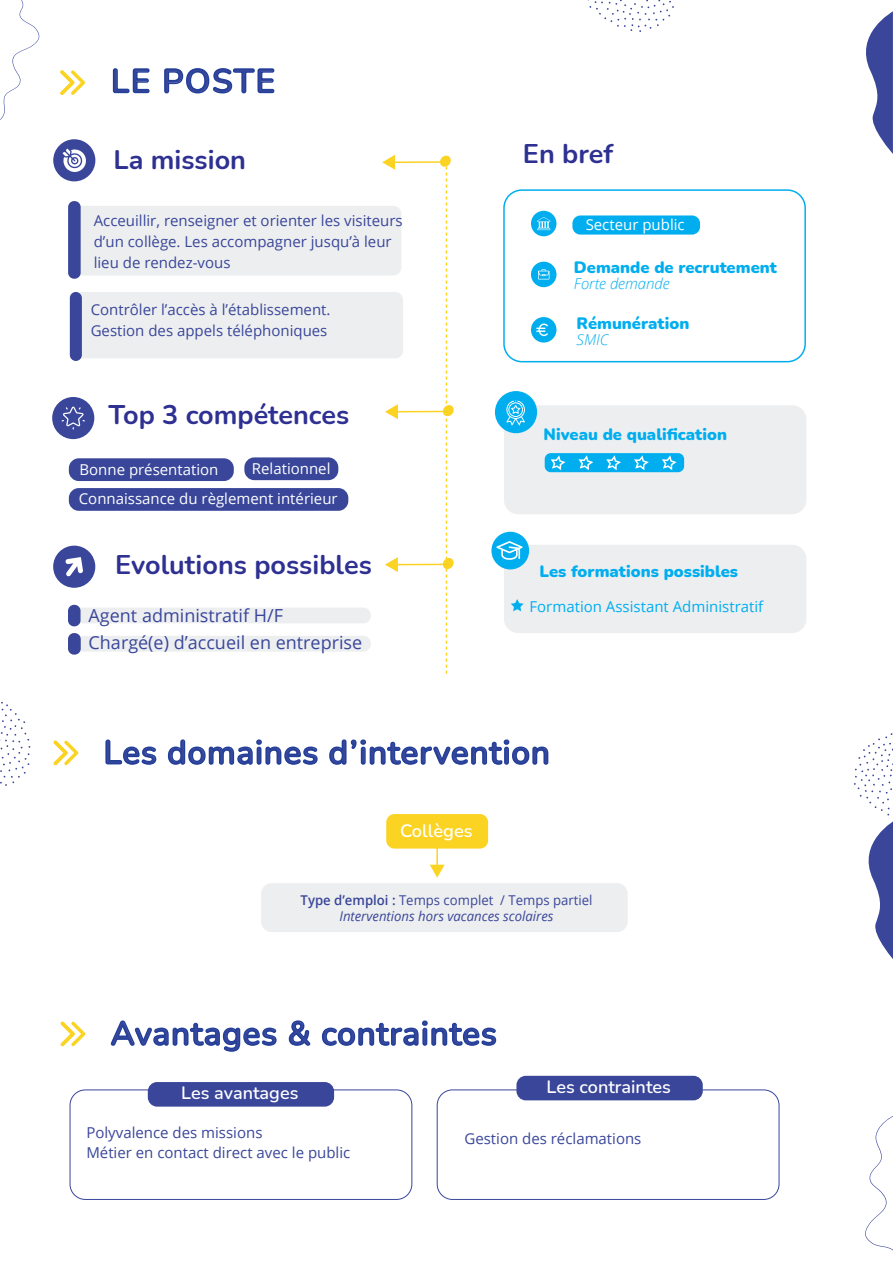
<style>
.page{position:relative;width:893px;height:1263px;background:#fff}
.page>*{position:absolute;margin:0;border:0;box-sizing:border-box;transform-origin:0 0}
.t1{font:600 33px "Nunito";letter-spacing:.025em;color:#39469a}
.t2{font:700 27px "Nunito";color:#2e3092}
.t3{font:600 18.15px "Nunito";letter-spacing:.005em;color:#fff}
.t4{font:18px/27px "Open Sans";color:#39469a}
.t5{font:600 18px "Nunito";color:#fff}
.t6{font:900 16.5px "Nunito";color:#00aeef}
.t7{font:15px/21px "Open Sans";color:#39469a}
.t8{font:15px/29.7px "Open Sans";color:#fff}
.t9{font:15px "Open Sans";color:#00aeef}
.t10{font:italic 300 15px "Open Sans";color:#00aeef}
.t11{font:italic 13.5px/16.5px "Open Sans";color:#39469a;text-align:center}
.s1{font-weight:600;font-style:normal}
.s2{font-style:normal}
</style>
<div class="page">
<svg style="left:854px;top:733px;width:39px;height:226px"></svg>
<svg style="left:0;top:0;width:40px;height:120px"></svg>
<svg style="left:587px;top:0;width:87px;height:32px"></svg>
<svg style="left:0;top:702px;width:30px;height:84px"></svg>
<svg style="left:865px;top:1116px;width:28px;height:135px"></svg>
<svg style="left:866px;top:11px;width:27px;height:143px"></svg>
<hr style="left:393px;top:161px;width:52px;height:2px;background:#fbd323">
<svg style="left:382px;top:155px;width:13px;height:15px"></svg>
<hr style="left:396px;top:411px;width:52px;height:1px;background:#fbd323">
<svg style="left:385px;top:404px;width:13px;height:15px"></svg>
<hr style="left:396px;top:564px;width:52px;height:1px;background:#fbd323">
<svg style="left:385px;top:557px;width:13px;height:15px"></svg>
<svg style="left:439px;top:155px;width:15px;height:519px"></svg>
<div style="left:503px;top:189px;width:303px;height:173px;border:2px solid #00aeef;border-radius:18px"></div>
<div style="left:572px;top:215px;width:128px;height:20px;background:#00aeef;border-radius:8px"></div>
<div style="left:531px;top:262px;width:25px;height:25px;background:#00aeef;border-radius:50%"></div>
<svg style="left:538px;top:269px;width:11px;height:11px"></svg>
<div style="left:531px;top:317px;width:25px;height:26px;background:#00aeef;border-radius:50%"></div>
<svg style="left:536px;top:323px;width:12px;height:13px"></svg>
<div style="left:531px;top:211px;width:25px;height:25px;background:#00aeef;border-radius:50%"></div>
<svg style="left:537px;top:217px;width:13px;height:13px"></svg>
<div style="left:53px;top:139px;width:42px;height:42px;background:#39469a;border-radius:50%"></div>
<svg style="left:63px;top:148px;width:23px;height:24px"></svg>
<div style="left:81px;top:206px;width:320px;height:69px;background:#edeeef"></div>
<div style="left:68px;top:201px;width:13px;height:78px;background:#39469a;border-radius:6px"></div>
<div style="left:80px;top:292px;width:323px;height:66px;background:#edeeef"></div>
<div style="left:70px;top:292px;width:12px;height:69px;background:#39469a;border-radius:6px"></div>
<div style="left:504px;top:405px;width:302px;height:109px;background:#edeeef;border-radius:14px"></div>
<div style="left:545px;top:453px;width:139px;height:19px;background:#00aeef;border-radius:6px"></div>
<svg style="left:550px;top:455px;width:16px;height:15px"></svg>
<svg style="left:578px;top:455px;width:16px;height:16px"></svg>
<svg style="left:606px;top:455px;width:15px;height:16px"></svg>
<svg style="left:634px;top:455px;width:15px;height:16px"></svg>
<svg style="left:662px;top:455px;width:15px;height:16px"></svg>
<div style="left:495px;top:391px;width:42px;height:42px;background:#00aeef;border-radius:50%"></div>
<svg style="left:506px;top:400px;width:19px;height:25px"></svg>
<div style="left:52px;top:397px;width:42px;height:42px;background:#39469a;border-radius:50%"></div>
<svg style="left:62px;top:407px;width:23px;height:22px"></svg>
<div style="left:69px;top:458px;width:165px;height:23px;background:#39469a;border-radius:10px"></div>
<div style="left:69px;top:488px;width:279px;height:23px;background:#39469a;border-radius:10px"></div>
<div style="left:244px;top:457px;width:94px;height:23px;background:#39469a;border-radius:10px"></div>
<div style="left:80px;top:636px;width:291px;height:16px;background:#edeeef"></div>
<div style="left:68px;top:633px;width:13px;height:22px;background:#39469a;border-radius:6px"></div>
<div style="left:80px;top:608px;width:291px;height:15px;background:#edeeef"></div>
<div style="left:68px;top:605px;width:13px;height:21px;background:#39469a;border-radius:6px"></div>
<div style="left:53px;top:546px;width:42px;height:42px;background:#39469a;border-radius:50%"></div>
<svg style="left:65px;top:557px;width:18px;height:19px"></svg>
<div style="left:504px;top:545px;width:302px;height:88px;background:#edeeef;border-radius:14px"></div>
<svg style="left:511px;top:599px;width:13px;height:12px"></svg>
<div style="left:491px;top:532px;width:38px;height:37px;background:#00aeef;border-radius:50%"></div>
<svg style="left:496px;top:541px;width:26px;height:19px"></svg>
<svg style="left:105px;top:739px;width:52px;height:26px"></svg>
<svg style="left:167px;top:739px;width:151px;height:26px"></svg>
<svg style="left:329px;top:739px;width:220px;height:26px"></svg>
<svg style="left:53px;top:740px;width:25px;height:25px"></svg>
<div style="left:386px;top:814px;width:102px;height:34px;background:#fbd323;border-radius:8px"></div>
<div style="left:261px;top:883px;width:367px;height:49px;background:#edeeef;border-radius:11px"></div>
<svg style="left:112px;top:68px;width:38px;height:26px"></svg>
<svg style="left:164px;top:68px;width:111px;height:26px"></svg>
<svg style="left:60px;top:70px;width:25px;height:25px"></svg>
<div style="left:70px;top:1089px;width:342px;height:111px;border:1px solid #39469a;border-radius:15px"></div>
<div style="left:437px;top:1089px;width:342px;height:111px;border:1px solid #39469a;border-radius:15px"></div>
<div style="left:148px;top:1082px;width:186px;height:24px;background:#39469a;border-radius:9px"></div>
<div style="left:516px;top:1076px;width:187px;height:24px;background:#39469a;border-radius:9px"></div>
<hr style="left:436px;top:844px;width:2px;height:23px;background:#fbd323">
<svg style="left:430px;top:865px;width:15px;height:13px"></svg>
<svg style="left:111px;top:1020px;width:166px;height:32px"></svg>
<svg style="left:288px;top:1020px;width:23px;height:26px"></svg>
<svg style="left:321px;top:1020px;width:176px;height:26px"></svg>
<svg style="left:60px;top:1021px;width:25px;height:25px"></svg>
<h1 class="t1" style="left:111px;top:58px;width:166px">LE POSTE</h1>
<h2 class="t2" style="left:114px;top:141px;width:134px">La mission</h2>
<p class="t7" style="left:94px;top:210px;width:310px">Acceuillir, renseigner et orienter les visiteurs d’un collège. Les accompagner jusqu’à leur lieu de rendez-vous</p>
<p class="t7" style="left:91px;top:299px;width:241px">Contrôler l’accès à l’établissement.<br>Gestion des appels téléphoniques</p>
<h2 class="t2" style="left:109px;top:395px;width:242px">Top 3 compétences</h2>
<p class="t8" style="left:79px;top:454px;width:260px">Bonne présentation<br>Connaissance du règlement intérieur</p>
<p class="t8" style="left:252px;top:453px;width:80px">Relationnel</p>
<h2 class="t2" style="left:115px;top:546px;width:258px">Evolutions possibles</h2>
<p class="t4" style="left:89px;top:601px;width:275px">Agent administratif H/F<br>Chargé(e) d’accueil en entreprise</p>
<h2 class="t2" style="left:523px;top:135px;width:92px">En bref</h2>
<p class="t8" style="left:586px;top:209px;width:101px">Secteur public</p>
<p class="t6" style="left:574px;top:255px;width:204px">Demande de recrutement</p>
<p class="t10" style="left:574px;top:274px;width:97px">Forte demande</p>
<p class="t6" style="left:577px;top:311px;width:114px">Rémunération</p>
<p class="t10" style="left:577px;top:329px;width:33px">SMIC</p>
<p class="t6" style="left:544px;top:423px;width:185px">Niveau de qualification</p>
<p class="t6" style="left:539px;top:559px;width:200px">Les formations possibles</p>
<p class="t9" style="left:529px;top:596px;width:235px">Formation Assistant Administratif</p>
<h1 class="t1" style="left:104px;top:729px;width:448px">Les domaines d’intervention</h1>
<p class="t3" style="left:400px;top:818px;width:74px">Collèges</p>
<p class="t11" style="left:301px;top:891px;width:293px"><span class="s1">Type d’emploi :</span> <span class="s2">Temps complet / Temps partiel<br></span>Interventions hors vacances scolaires</p>
<h1 class="t1" style="left:111px;top:1010px;width:388px">Avantages &amp; contraintes</h1>
<p class="t5" style="left:181px;top:1080px;width:119px">Les avantages</p>
<p class="t5" style="left:547px;top:1074px;width:126px">Les contraintes</p>
<p class="t7" style="left:86px;top:1122px;width:266px;line-height:19.5px">Polyvalence des missions<br>Métier en contact direct avec le public</p>
<p class="t7" style="left:464px;top:1128px;width:179px">Gestion des réclamations</p>
</div>
